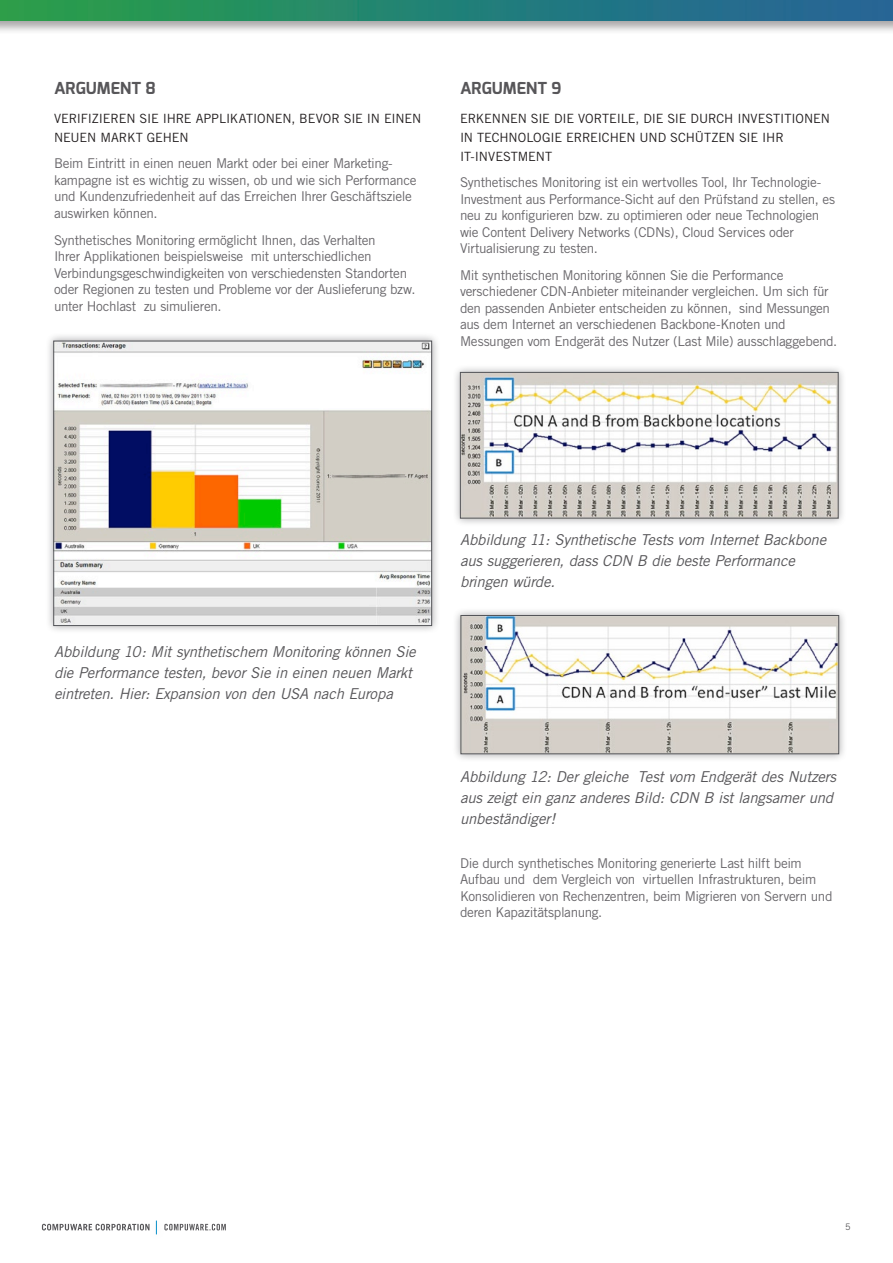
<style>
.page{position:relative;width:893px;height:1263px;background:#fff}
.page>*{position:absolute;margin:0;border:0;box-sizing:border-box;transform-origin:0 0}
.t1{font:700 16.5px "Exo";letter-spacing:.005em;color:#575659}
.t2{font:italic 15px/21px "Trade Gothic";letter-spacing:-.01em;color:#575659}
.t3{font:13.5px/16.5px "Trade Gothic";letter-spacing:-.025em;color:#69676b}
.t4{font:12.75px "Trade Gothic";letter-spacing:-.01em;color:#231f20}
.t5{font:9px "Trade Gothic LT Std";color:#575659}
</style>
<div class="page">
<div style="left:0;top:0;width:893px;height:35px;background:#231f20;opacity:.4"></div>
<img style="left:0;top:0;width:893px;height:20px">
<svg style="left:165px;top:1224px;width:61px;height:6px"></svg>
<svg style="left:42px;top:1224px;width:106px;height:6px"></svg>
<div style="left:148px;top:1218px;width:17px;height:26px;background:#575659;opacity:.4"></div>
<svg style="left:156px;top:1220px;width:1px;height:14px"></svg>
<div style="left:45px;top:332px;width:395px;height:302px;background:#575659;opacity:.5"></div>
<img style="left:55px;top:343px;width:375px;height:281px">
<div style="left:53px;top:341px;width:379px;height:285px;border:1px solid #55565a"></div>
<div style="left:452px;top:364px;width:394px;height:163px;background:#575659;opacity:.5"></div>
<img style="left:462px;top:374px;width:374px;height:142px">
<div style="left:460px;top:372px;width:378px;height:146px;border:1px solid #55565a"></div>
<div style="left:452px;top:607px;width:395px;height:155px;background:#575659;opacity:.5"></div>
<img style="left:462px;top:617px;width:375px;height:135px">
<div style="left:460px;top:615px;width:379px;height:139px;border:1px solid #55565a"></div>
<p class="t1" style="left:54px;top:78px;width:103px">ARGUMENT 8</p>
<p class="t4" style="left:54px;top:111px;width:15px">Verifizieren</p>
<p class="t4" style="left:139px;top:111px;width:72px">Sie Ihre Applikati</p>
<p class="t4" style="left:257px;top:111px;width:18px">onen</p>
<p class="t4" style="left:291px;top:111px;width:101px">, bevor Sie in einen</p>
<p class="t4" style="left:54px;top:130px;width:9px">neuen</p>
<p class="t4" style="left:100px;top:130px;width:20px">Markt</p>
<p class="t4" style="left:147px;top:130px;width:34px">gehen</p>
<p class="t3" style="left:54px;top:155px;width:364px">Beim Eintritt in einen neuen Markt oder bei einer Marketing&shy;kampagne ist es wichtig zu wissen, ob und wie sich Performance und Kundenzufriedenheit auf das Erreichen Ihrer Geschäftsziele auswirken können.</p>
<p class="t3" style="left:54px;top:231px;width:363px">Synthetisches Monitoring ermöglicht Ihnen, das Verhalten<br>Ihrer Applikationen beispielsweise mit unterschiedlichen Verbindungsgeschwindigkeiten von verschiedensten Standorten oder Regionen zu testen und Probleme vor der Auslieferung bzw. unter Hochlast zu simulieren.</p>
<p class="t1" style="left:460px;top:78px;width:103px">ARGUMENT 9</p>
<p class="t4" style="left:460px;top:111px;width:17px">Erkennen</p>
<p class="t4" style="left:531px;top:111px;width:31px">Sie die</p>
<p class="t4" style="left:578px;top:111px;width:24px">Vorteile</p>
<p class="t4" style="left:636px;top:111px;width:15px">, die</p>
<p class="t4" style="left:667px;top:111px;width:33px">Sie durc</p>
<p class="t4" style="left:724px;top:111px;width:25px">h Investiti</p>
<p class="t4" style="left:795px;top:111px;width:18px">onen</p>
<p class="t4" style="left:460px;top:130px;width:90px">in Technologie</p>
<p class="t4" style="left:566px;top:130px;width:8px">erreic</p>
<p class="t4" style="left:610px;top:130px;width:40px">hen und</p>
<p class="t4" style="left:670px;top:130px;width:34px">schützen</p>
<p class="t4" style="left:739px;top:130px;width:42px">Sie Ihr</p>
<p class="t4" style="left:460px;top:148px;width:28px">IT-Investment</p>
<p class="t3" style="left:460px;top:174px;width:377px">Synthetisches Monitoring ist ein wertvolles Tool, Ihr Technologie-Investment aus Performance-Sicht auf den Prüfstand zu stellen, es neu zu konfigurieren bzw. zu optimieren oder neue Technologien wie Content Delivery Networks (CDNs), Cloud Services oder Virtualisierung zu testen.</p>
<p class="t3" style="left:460px;top:267px;width:379px">Mit synthetischen Monitoring können Sie die Performance verschiedener CDN-Anbieter miteinander vergleichen. Um sich für den passenden Anbieter entscheiden zu können, sind Messungen aus dem Internet an verschiedenen Backbone-Knoten und Messungen vom Endgerät des Nutzer (Last Mile) ausschlaggebend.</p>
<p class="t2" style="left:54px;top:641px;width:363px">Abbildung 10: Mit synthetischem Monitoring können Sie die Performance testen, bevor Sie in einen neuen Markt eintreten. Hier: Expansion von den USA nach Europa</p>
<p class="t2" style="left:460px;top:529px;width:368px">Abbildung 11: Synthetische Tests vom Internet Backbone aus suggerieren, dass CDN B die beste Performance bringen würde.</p>
<p class="t2" style="left:460px;top:766px;width:378px">Abbildung 12: Der gleiche Test vom Endgerät des Nutzers aus zeigt ein ganz anderes Bild: CDN B ist langsamer und unbeständiger!</p>
<p class="t3" style="left:460px;top:854px;width:374px">Die durch synthetisches Monitoring generierte Last hilft beim Aufbau und dem Vergleich von virtuellen Infrastrukturen, beim Konsolidieren von Rechenzentren, beim Migrieren von Servern und deren Kapazitätsplanung.</p>
<p class="t5" style="left:845px;top:1221px;width:7px">5</p>
</div>
